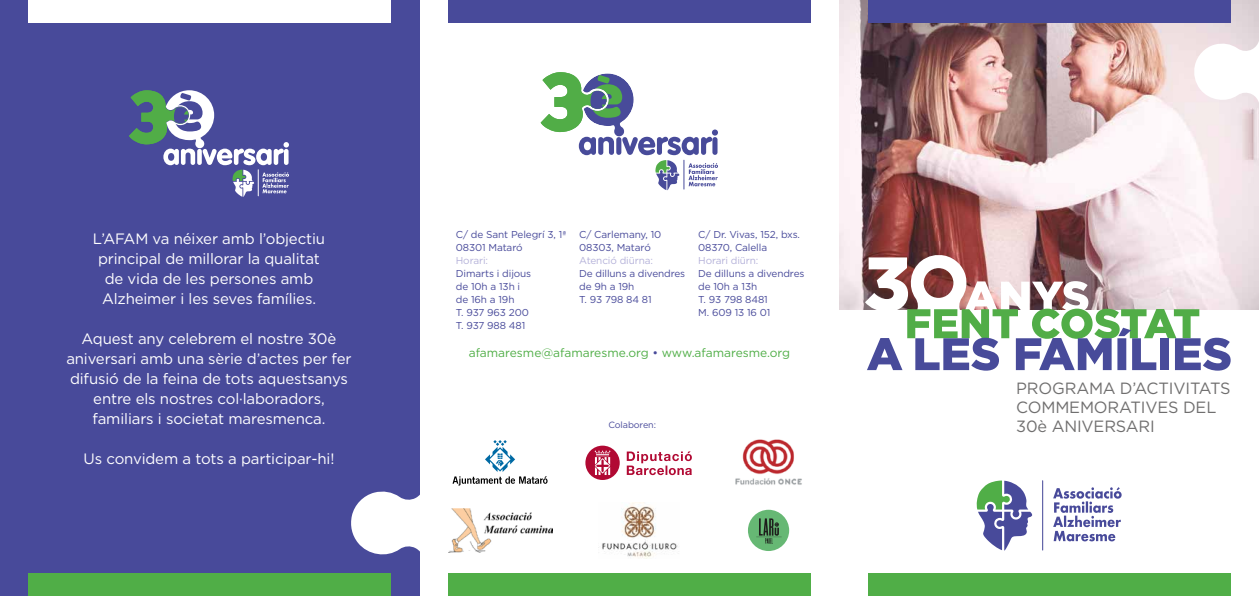
<style>
.page{position:relative;width:1259px;height:596px;background:#fff}
.page>*{position:absolute;margin:0;border:0;box-sizing:border-box;transform-origin:0 0}
.t1{font:16.2px/19px "Gotham HTF";letter-spacing:-.01em;color:#706f6f}
.t2{font:15px/20px "Gotham HTF";letter-spacing:-.01em;color:#fff;text-align:center}
.t3{font:12px "Gotham HTF";color:#50ae47}
.t4{font:10px/13px "Gotham HTF";letter-spacing:-.01em;color:#484a9a}
.t5{font:10px "Gotham HTF";letter-spacing:-.01em;color:#b4b1d9}
.t6{font:9px "Gotham HTF";letter-spacing:-.01em;color:#484a9a}
.s1{color:#484a9a}
</style>
<div class="page">
<div style="left:0;top:0;width:420px;height:595px;background:#484a9a"></div>
<img style="left:839px;top:0;width:420px;height:309px">
<svg style="left:1053px;top:487px;width:68px;height:54px"></svg>
<svg style="left:976px;top:480px;width:57px;height:70px"></svg>
<hr style="left:1042px;top:480px;width:1px;height:69px;background:#484a9a">
<div style="left:867px;top:0;width:363px;height:23px;background:#484a9a"></div>
<div style="left:867px;top:573px;width:363px;height:22px;background:#50ae47"></div>
<div style="left:448px;top:0;width:363px;height:23px;background:#484a9a"></div>
<div style="left:28px;top:0;width:363px;height:23px;background:#fff"></div>
<div style="left:448px;top:573px;width:363px;height:22px;background:#50ae47"></div>
<div style="left:28px;top:573px;width:363px;height:22px;background:#50ae47"></div>
<svg style="left:541px;top:72px;width:177px;height:118px"></svg>
<svg style="left:129px;top:90px;width:160px;height:107px"></svg>
<svg style="left:865px;top:254px;width:365px;height:116px"></svg>
<svg style="left:351px;top:491px;width:69px;height:64px"></svg>
<svg style="left:1193px;top:3px;width:66px;height:138px"></svg>
<div style="left:748px;top:509px;width:41px;height:41px;background:#66b874;border-radius:50%"></div>
<svg style="left:756px;top:518px;width:25px;height:25px"></svg>
<svg style="left:627px;top:451px;width:65px;height:24px"></svg>
<svg style="left:585px;top:445px;width:35px;height:34px"></svg>
<svg style="left:452px;top:440px;width:95px;height:45px"></svg>
<img style="left:449px;top:508px;width:103px;height:44px">
<img style="left:735px;top:439px;width:67px;height:46px">
<img style="left:598px;top:502px;width:80px;height:56px">
<p class="t2" style="left:93px;top:228px;width:234px">L’AFAM va néixer amb l’objectiu principal de millorar la qualitat de vida de les persones amb<br>Alzheimer i les seves famílies.</p>
<p class="t2" style="left:66px;top:328px;width:287px">Aquest any celebrem el nostre 30è aniversari amb una sèrie d’actes per fer difusió de la feina de tots aquestsanys entre els nostres col·laboradors, familiars i societat maresmenca.</p>
<p class="t2" style="left:84px;top:448px;width:252px">Us convidem a tots a participar-hi!</p>
<p class="t4" style="left:456px;top:227px;width:112px">C/ de Sant Pelegrí 3, 1ª<br>08301 Mataró</p>
<p class="t5" style="left:456px;top:254px;width:34px">Horari:</p>
<p class="t4" style="left:456px;top:266px;width:77px">Dimarts i dijous de 10h a 13h i de 16h a 19h<br>T. 937 963 200<br>T. 937 988 481</p>
<p class="t4" style="left:579px;top:227px;width:84px">C/ Carlemany, 10<br>08303, Mataró</p>
<p class="t5" style="left:579px;top:254px;width:75px">Atenció diürna:</p>
<p class="t4" style="left:579px;top:266px;width:108px">De dilluns a divendres de 9h a 19h<br>T. 93 798 84 81</p>
<p class="t4" style="left:698px;top:227px;width:103px">C/ Dr. Vivas, 152, bxs.<br>08370, Calella</p>
<p class="t5" style="left:698px;top:254px;width:62px">Horari diürn:</p>
<p class="t4" style="left:698px;top:266px;width:108px">De dilluns a divendres de 10h a 13h<br>T. 93 798 8481<br>M. 609 13 16 01</p>
<p class="t3" style="left:469px;top:346px;width:323px">afamaresme@afamaresme.org <span class="s1">•</span> www.afamaresme.org</p>
<p class="t6" style="left:608px;top:419px;width:49px">Colaboren:</p>
<p class="t1" style="left:1016px;top:378px;width:216px">PROGRAMA D’ACTIVITATS<br>COMMEMORATIVES DEL<br>30è ANIVERSARI</p>
</div>
